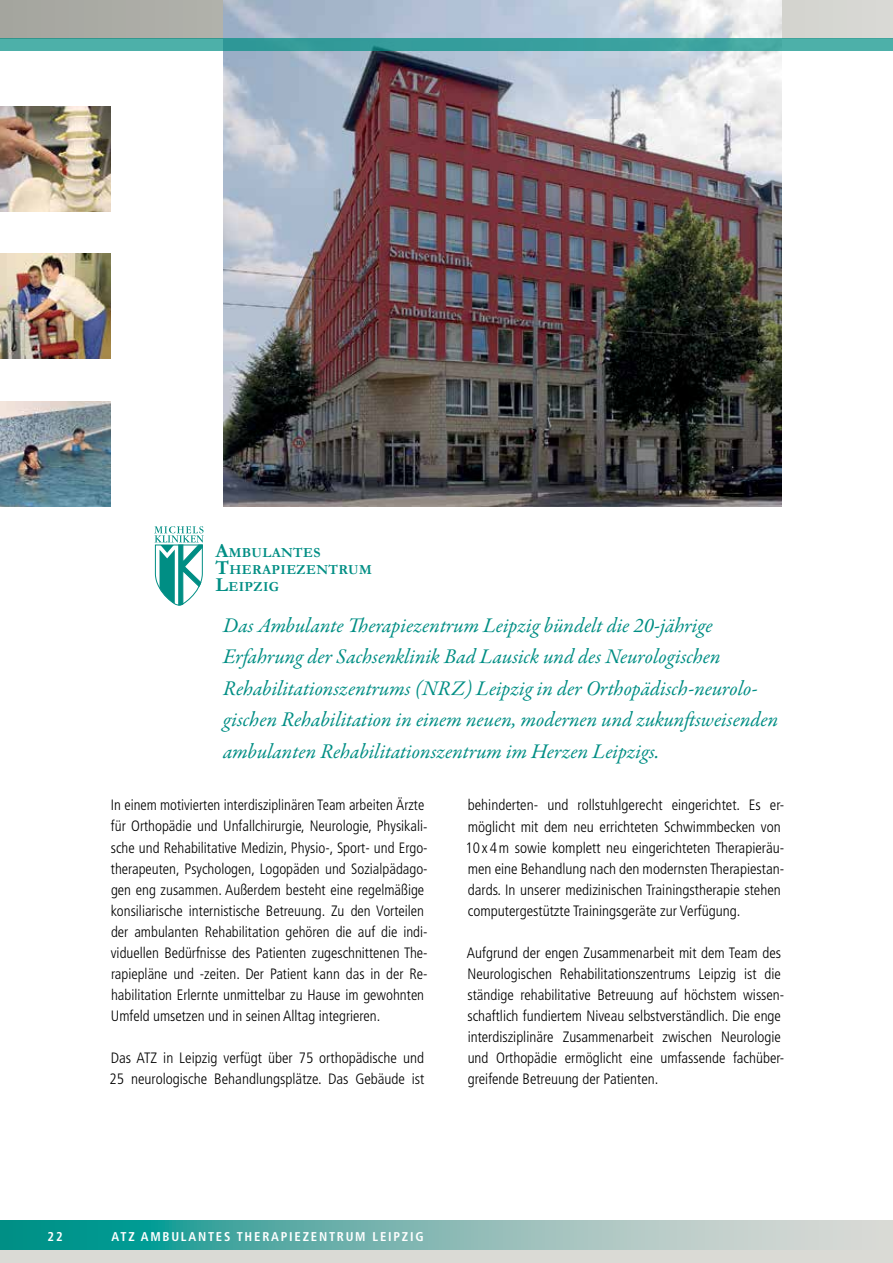
<style>
.page{position:relative;width:893px;height:1263px;background:#fff}
.page>*{position:absolute;margin:0;border:0;box-sizing:border-box;transform-origin:0 0}
.t1{font:italic 21px/31.5px "Garamond Premr Pro";color:#008e84}
.t2{font:300 condensed 15px/21px "Frutiger";color:#000}
.t3{font:700 13.95px/17.1px "Garamond";letter-spacing:.025em;color:#008e84}
.t4{font:700 condensed 12.75px "Frutiger";letter-spacing:.14em;color:#fff}
.s1{font-size:19.8px}
</style>
<div class="page">
<svg style="left:0;top:0;width:893px;height:38px;background:#b9b9b3"></svg>
<svg style="left:0;top:1221px;width:893px;height:29px;background:#78b7b2"></svg>
<div style="left:0;top:1250px;width:893px;height:13px;background:#dadad5"></div>
<img style="left:0;top:106px;width:111px;height:106px">
<img style="left:0;top:401px;width:111px;height:105px">
<img style="left:0;top:253px;width:111px;height:105px">
<img style="left:223px;top:0;width:558px;height:506px">
<svg style="left:154px;top:526px;width:50px;height:80px"></svg>
<svg style="left:0;top:38px;width:893px;height:13px;background:#3fa4a0"></svg>
<p class="t3" style="left:215px;top:544px;width:158px"><span class="s1">A</span>MBULANTES<br><span class="s1">T</span>HERAPIEZENTRUM<br><span class="s1">L</span>EIPZIG</p>
<p class="t1" style="left:223px;top:610px;width:557px">Das Ambulante Therapiezentrum Leipzig bündelt die 20-jährige Erfahrung der Sachsenklinik Bad Lausick und des Neurologischen Rehabilitationszentrums (NRZ) Leipzig in der Orthopädisch-neurolo&shy;gischen Rehabilitation in einem neuen, modernen und zukunftsweisenden ambulanten Rehabilitationszentrum im Herzen Leipzigs.</p>
<p class="t2" style="left:111px;top:795px;width:318px">In einem motivierten interdisziplinären Team arbeiten Ärzte für Orthopädie und Unfallchirurgie, Neurologie, Physikali&shy;sche und Rehabilitative Medizin, Physio-, Sport- und Ergo&shy;therapeuten, Psychologen, Logopäden und Sozialpädago&shy;gen eng zusammen. Außerdem besteht eine regelmäßige konsiliarische internistische Betreuung. Zu den Vorteilen der ambulanten Rehabilitation gehören die auf die indi&shy;viduellen Bedürfnisse des Patienten zugeschnittenen The&shy;rapiepläne und -zeiten. Der Patient kann das in der Re&shy;habilitation Erlernte unmittelbar zu Hause im gewohnten Umfeld umsetzen und in seinen Alltag integrieren.</p>
<p class="t2" style="left:110px;top:1047px;width:316px">Das ATZ in Leipzig verfügt über 75 orthopädische und<br>25 neurologische Behandlungsplätze. Das Gebäude ist</p>
<p class="t2" style="left:465px;top:795px;width:320px">behinderten- und rollstuhlgerecht eingerichtet. Es er&shy;möglicht mit dem neu errichteten Schwimmbecken von 10 x 4m sowie komplett neu eingerichteten Therapieräu&shy;men eine Behandlung nach den modernsten Therapiestan&shy;dards. In unserer medizinischen Trainingstherapie stehen computergestützte Trainingsgeräte zur Verfügung.</p>
<p class="t2" style="left:467px;top:942px;width:319px">Aufgrund der engen Zusammenarbeit mit dem Team des Neurologischen Rehabilitationszentrums Leipzig ist die ständige rehabilitative Betreuung auf höchstem wissen&shy;schaftlich fundiertem Niveau selbstverständlich. Die enge interdisziplinäre Zusammenarbeit zwischen Neurologie und Orthopädie ermöglicht eine umfassende fachüber&shy;greifende Betreuung der Patienten.</p>
<p class="t4" style="left:48px;top:1229px;width:17px">22</p>
<p class="t4" style="left:112px;top:1229px;width:9px">ATZ</p>
<p class="t4" style="left:141px;top:1229px;width:11px">AMBU</p>
<p class="t4" style="left:181px;top:1229px;width:175px">LANTE S THE RAPIE ZENTRUM</p>
<p class="t4" style="left:373px;top:1229px;width:8px">LEIP</p>
<p class="t4" style="left:402px;top:1229px;width:23px">ZIG</p>
</div>
